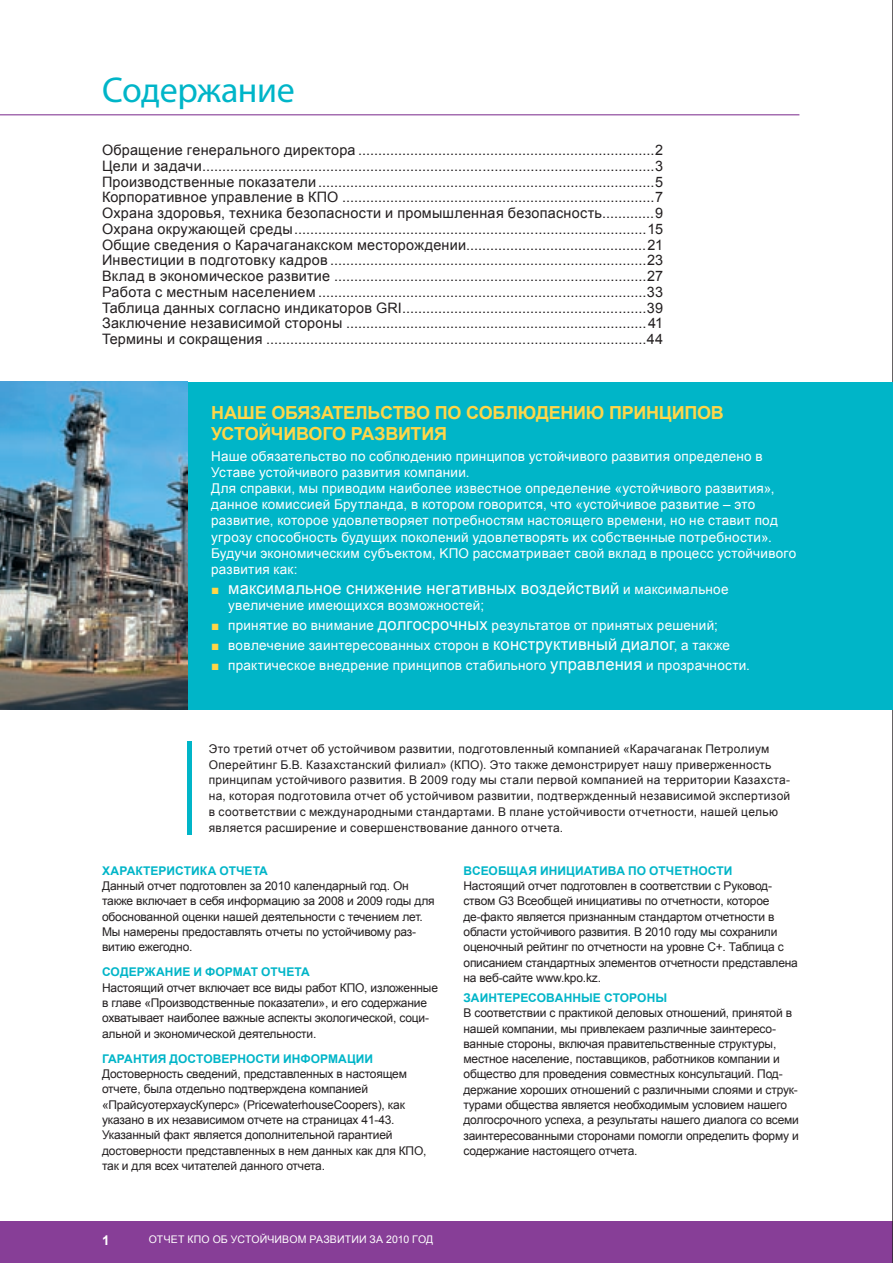
<style>
.page{position:relative;width:893px;height:1263px;background:#fff}
.page>*{position:absolute;margin:0;border:0;box-sizing:border-box;transform-origin:0 0}
.Headline{font:36px "Myriad Pro K";letter-spacing:-.015em;color:#00b5c8}
.Subhead_2{font:700 18px "Arial";letter-spacing:-.015em;color:#ffd648}
.Introdiction{font:16.5px "Arial";letter-spacing:.01em;color:#fff}
.Body{font:14.4px "Arial";letter-spacing:.015em;color:#231f20}
.Introdiction-2{font:13.5px/16.2px "Arial";letter-spacing:.02em;color:#fff}
.t1{font:700 13.5px "Arial";color:#fff}
.Body-2{font:12px/15.3px "Arial";letter-spacing:-.015em;color:#231f20}
.Body-3{font:12px/15.8px "Arial";letter-spacing:.025em;color:#231f20}
.Subhead_2-2{font:700 12px "Arial";letter-spacing:.005em;color:#00b5c8}
.Colontitul{font:10.5px "Arial";letter-spacing:.015em;color:#fff}
.s1{font-size:13.5px;color:#ffd648}
.s2{font-size:13.5px}
.s3{color:#ffd648}
.s4{font-size:16.5px}
</style>
<div class="page">
<div style="left:0;top:1222px;width:893px;height:41px;background:#873e97"></div>
<hr style="left:0;top:114px;width:799px;height:1px;background:#873e97">
<hr style="left:892px;top:0;width:1px;height:1263px;background:#231f20">
<div style="left:0;top:382px;width:893px;height:327px;background:#00b5c8"></div>
<img style="left:0;top:382px;width:187px;height:327px">
<div style="left:187px;top:741px;width:5px;height:94px;background:#00b5c8"></div>
<p class="Headline" style="left:102px;top:70px;width:194px">Содержание</p>
<p class="Body" style="left:102px;top:141px;width:562px">Обращение генерального директора ..........................................................................2</p>
<p class="Body" style="left:102px;top:156px;width:562px">Цели и задачи.................................................................................................................3</p>
<p class="Body" style="left:102px;top:172px;width:562px">Производственные показатели....................................................................................5</p>
<p class="Body" style="left:102px;top:188px;width:562px">Корпоративное управление в КПО ..............................................................................7</p>
<p class="Body" style="left:102px;top:204px;width:562px">Охрана здоровья, техника безопасности и промышленная безопасность.............9</p>
<p class="Body" style="left:102px;top:219px;width:563px">Охрана окружающей среды........................................................................................15</p>
<p class="Body" style="left:102px;top:235px;width:562px">Общие сведения о Карачаганакском месторождении.............................................21</p>
<p class="Body" style="left:102px;top:251px;width:563px">Инвестиции в подготовку кадров ...............................................................................23</p>
<p class="Body" style="left:102px;top:267px;width:562px">Вклад в экономическое развитие ..............................................................................27</p>
<p class="Body" style="left:102px;top:282px;width:562px">Работа с местным населением ..................................................................................33</p>
<p class="Body" style="left:102px;top:298px;width:562px">Таблица данных согласно индикаторов GRI.............................................................39</p>
<p class="Body" style="left:102px;top:314px;width:563px">Заключение независимой стороны ...........................................................................41</p>
<p class="Body" style="left:102px;top:330px;width:563px">Термины и сокращения ...............................................................................................44</p>
<p class="Subhead_2" style="left:211px;top:400px;width:74px">Наше обязател</p>
<p class="Subhead_2" style="left:368px;top:400px;width:26px">ьство</p>
<p class="Subhead_2" style="left:435px;top:400px;width:45px">по собл</p>
<p class="Subhead_2" style="left:518px;top:400px;width:32px">юдени</p>
<p class="Subhead_2" style="left:586px;top:400px;width:37px">ю принципов</p>
<p class="Subhead_2" style="left:211px;top:422px;width:24px">усто</p>
<p class="Subhead_2" style="left:259px;top:422px;width:26px">йчивого</p>
<p class="Subhead_2" style="left:351px;top:422px;width:13px">развития</p>
<p class="Introdiction-2" style="left:211px;top:448px;width:553px">Наше обязательство по соблюдению принципов устойчивого развития определено в<br>Уставе устойчивого развития компании.</p>
<p class="Introdiction-2" style="left:211px;top:480px;width:568px">Для справки, мы приводим наиболее известное определение «устойчивого развития», данное комиссией Брутланда, в котором говорится, что «устойчивое развитие – это развитие, которое удовлетворяет потребностям настоящего времени, но не ставит под угрозу способность будущих поколений удовлетворять их собственные потребности».</p>
<p class="Introdiction-2" style="left:211px;top:545px;width:587px">Будучи экономическим субъектом, KПО рассматривает свой вклад в процесс устойчивого развития как:</p>
<p class="Introdiction" style="left:211px;top:577px;width:519px"><span class="s1">■</span> максимальное снижение негативных воздействий <span class="s2">и максимальное</span></p>
<p class="Introdiction-2" style="left:228px;top:597px;width:257px">увеличение имеющихся возможностей;</p>
<p class="Introdiction-2" style="left:211px;top:617px;width:508px"><span class="s3">■</span> принятие во внимание <span class="s4">долгосрочных</span> результатов от принятых решений;</p>
<p class="Introdiction-2" style="left:211px;top:637px;width:520px"><span class="s3">■</span> вовлечение заинтересованных сторон в <span class="s4">конструктивный диалог</span>, а также</p>
<p class="Introdiction-2" style="left:211px;top:657px;width:540px"><span class="s3">■</span> практическое внедрение принципов стабильного <span class="s4">управления</span> и прозрачности.</p>
<p class="Body-3" style="left:209px;top:741px;width:583px">Это третий отчет об устойчивом развитии, подготовленный компанией «Карачаганак Петролиум Оперейтинг Б.В. Казахстанский филиал» (КПО). Это также демонстрирует нашу приверженность принципам устойчивого развития. В 2009 году мы стали первой компанией на территории Казахста&shy;на, которая подготовила отчет об устойчивом развитии, подтвержденный независимой экспертизой в соответствии с международными стандартами. В плане устойчивости отчетности, нашей целью является расширение и совершенствование данного отчета.</p>
<p class="Subhead_2-2" style="left:102px;top:863px;width:167px">ХАРАКТЕРИСТИКА ОТЧЕТА</p>
<p class="Body-2" style="left:102px;top:878px;width:334px">Данный отчет подготовлен за 2010 календарный год. Он также включает в себя информацию за 2008 и 2009 годы для обоснованной оценки нашей деятельности с течением лет.<br>Мы намерены предоставлять отчеты по устойчивому раз&shy;витию ежегодно.</p>
<p class="Subhead_2-2" style="left:102px;top:964px;width:209px">СОДЕРЖАНИЕ И ФОРМАТ ОТЧЕТА</p>
<p class="Body-2" style="left:102px;top:980px;width:337px">Настоящий отчет включает все виды работ КПО, изложенные в главе «Производственные показатели», и его содержание охватывает наиболее важные аспекты экологической, соци&shy;альной и экономической деятельности.</p>
<p class="Subhead_2-2" style="left:102px;top:1051px;width:273px">ГАРАНТИЯ ДОСТОВЕРНОСТИ ИНФОРМАЦИИ</p>
<p class="Body-2" style="left:102px;top:1066px;width:326px">Достоверность сведений, представленных в настоящем отчете, была отдельно подтверждена компанией «ПрайсуотерхаусКуперс» (PricewaterhouseCoopers), как указано в их независимом отчете на страницах 41-43.<br>Указанный факт является дополнительной гарантией достоверности представленных в нем данных как для КПО, так и для всех читателей данного отчета.</p>
<p class="t1" style="left:102px;top:1231px;width:9px">1</p>
<p class="Colontitul" style="left:149px;top:1232px;width:97px">Отчет КПО об усто</p>
<p class="Colontitul" style="left:260px;top:1232px;width:58px">йчивом разв</p>
<p class="Colontitul" style="left:337px;top:1232px;width:98px">итии за 2010 год</p>
<p class="Subhead_2-2" style="left:463px;top:863px;width:271px">ВСЕОБЩАЯ ИНИЦИАТИВА ПО ОТЧЕТНОСТИ</p>
<p class="Body-2" style="left:463px;top:878px;width:336px">Настоящий отчет подготовлен в соответствии с Руковод&shy;ством G3 Всеобщей инициативы по отчетности, которое де-факто является признанным стандартом отчетности в области устойчивого развития. В 2010 году мы сохранили оценочный рейтинг по отчетности на уровне C+. Таблица с описанием стандартных элементов отчетности представлена на веб-сайте www.kpo.kz.</p>
<p class="Subhead_2-2" style="left:463px;top:990px;width:205px">ЗАИНТЕРЕСОВАННЫЕ СТОРОНЫ</p>
<p class="Body-2" style="left:463px;top:1005px;width:337px">В соответствии с практикой деловых отношений, принятой в нашей компании, мы привлекаем различные заинтересо&shy;ванные стороны, включая правительственные структуры, местное население, поставщиков, работников компании и общество для проведения совместных консультаций. Под&shy;держание хороших отношений с различными слоями и струк&shy;турами общества является необходимым условием нашего долгосрочного успеха, а результаты нашего диалога со всеми заинтересованными сторонами помогли определить форму и содержание настоящего отчета.</p>
</div>
